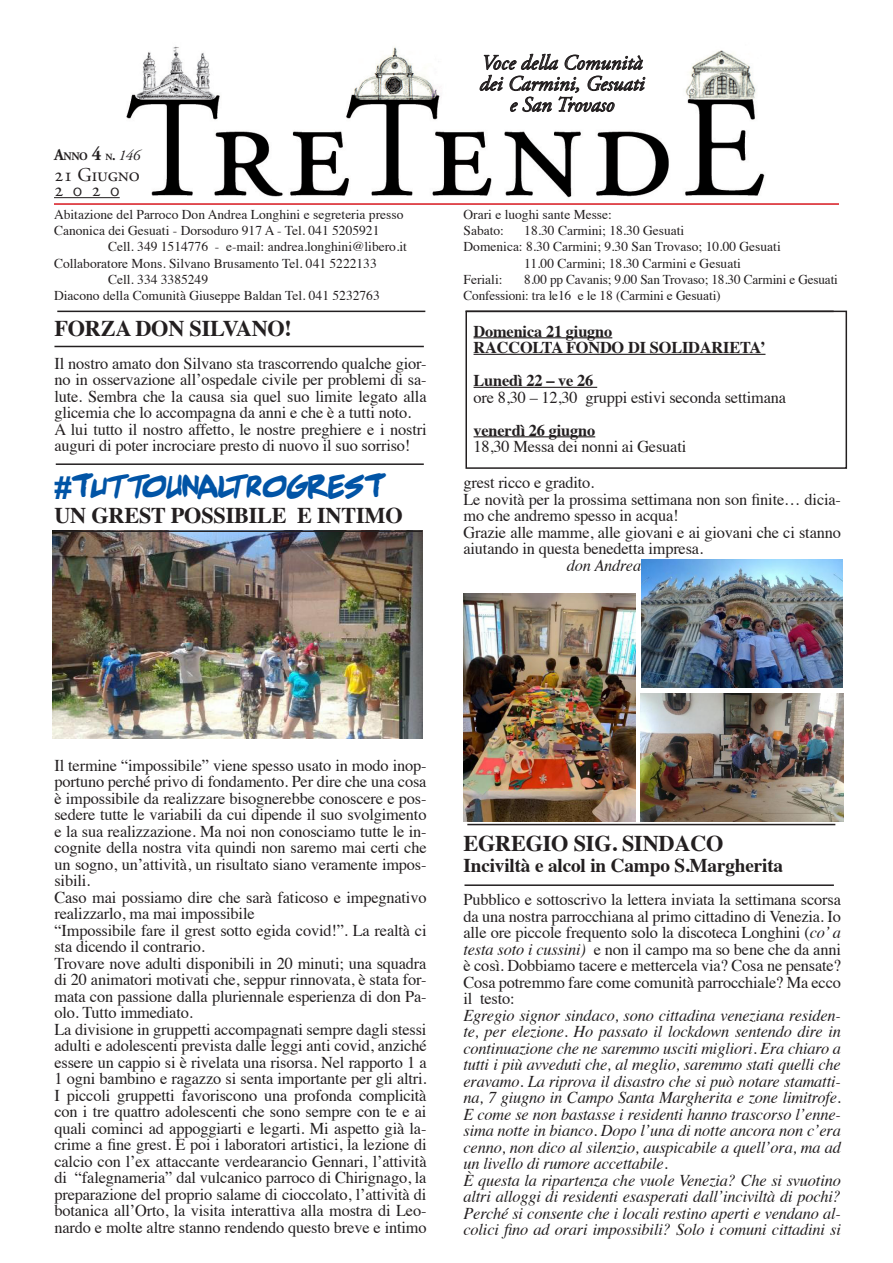
<style>
.page{position:relative;width:893px;height:1263px;background:#fff}
.page>*{position:absolute;margin:0;border:0;box-sizing:border-box;transform-origin:0 0}
.t1{font:700 31.5px "Adam Warrenpro";letter-spacing:-.03em;color:#0154a6}
.t2{font:700 22.5px "Times";letter-spacing:-.01em;color:#231f20}
.t3{font:italic 21px "Adobe Garamond Pro";color:#231f20}
.t4{font:700 19.5px "Times";letter-spacing:-.01em;color:#231f20}
.t5{font:19.5px "Adobe Garamond Pro";letter-spacing:-.01em;color:#231f20}
.t6{font:16.5px/16.5px "Times";letter-spacing:-.01em;color:#231f20;text-align:justify}
.t7{font:italic 16.5px/16.5px "Times";letter-spacing:-.01em;color:#231f20;text-align:justify}
.t8{font:700 16.5px "Times";letter-spacing:-.01em;color:#231f20}
.t9{font:13.5px "Times";color:#231f20}
.t10{font:700 11.55px "Adobe Garamond Pro";color:#231f20;scale:.95 1}
.s1{font-size:16.5px}
.s2{font-size:19.5px}
.s3{font-size:9.45px}
.s4{font-size:13.5px}
.s5{font-weight:400;font-style:italic;font-size:15px}
.s6{font-family:"Arial"}
.s7{font-style:italic}
</style>
<div class="page">
<div style="left:465px;top:311px;width:382px;height:158px;border:2px solid #231f20"></div>
<img style="left:90px;top:46px;width:675px;height:153px">
<hr style="left:54px;top:203px;width:785px;height:2px;background:#d7171f">
<svg style="left:480px;top:54px;width:165px;height:58px"></svg>
<hr style="left:54px;top:197px;width:66px;height:1px;background:#231f20">
<hr style="left:466px;top:311px;width:368px;height:1px;background:#231f20">
<hr style="left:474px;top:337px;width:138px;height:1px;background:#231f20">
<hr style="left:474px;top:354px;width:291px;height:1px;background:#231f20">
<hr style="left:474px;top:387px;width:123px;height:1px;background:#231f20">
<hr style="left:474px;top:436px;width:121px;height:1px;background:#231f20">
<hr style="left:57px;top:311px;width:368px;height:1px;background:#231f20">
<hr style="left:54px;top:346px;width:370px;height:1px;background:#231f20">
<img style="left:53px;top:532px;width:369px;height:206px">
<img style="left:463px;top:593px;width:172px;height:229px">
<img style="left:641px;top:560px;width:202px;height:127px">
<img style="left:641px;top:693px;width:202px;height:129px">
<hr style="left:56px;top:463px;width:368px;height:2px;background:#231f20">
<hr style="left:53px;top:530px;width:369px;height:2px;background:#231f20">
<hr style="left:467px;top:824px;width:368px;height:1px;background:#231f20">
<hr style="left:464px;top:884px;width:370px;height:2px;background:#231f20">
<p class="t10" style="left:54px;top:149px;width:92px"><span class="s1">A</span>NNO <span class="s2">4</span> <span class="s3">N</span><span class="s4">.</span> <span class="s5">146</span></p>
<p class="t5" style="left:54px;top:163px;width:87px">21 Giugno</p>
<p class="t5" style="left:54px;top:178px;width:67px">2 0 2 0</p>
<p class="t9" style="left:54px;top:202px;width:351px">Abitazione del Parroco Don Andrea Longhini e segreteria presso</p>
<p class="t9" style="left:54px;top:218px;width:327px">Canonica dei Gesuati - Dorsoduro 917 A - Tel. 041 5205921</p>
<p class="t9" style="left:108px;top:234px;width:300px">Cell. 349 1514776 - e-mail: andrea.longhini@libero.it</p>
<p class="t9" style="left:54px;top:250px;width:324px">Collaboratore Mons. Silvano Brusamento Tel. 041 5222133</p>
<p class="t9" style="left:108px;top:267px;width:102px">Cell. 334 3385249</p>
<p class="t9" style="left:54px;top:283px;width:327px">Diacono della Comunità Giuseppe Baldan Tel. 041 5232763</p>
<p class="t2" style="left:54px;top:307px;width:239px">FORZA DON SILVANO!</p>
<p class="t6" style="left:54px;top:354px;width:374px">Il nostro amato don Silvano sta trascorrendo qualche gior&shy;no in osservazione all’ospedale civile per problemi di sa&shy;lute. Sembra che la causa sia quel suo limite legato alla glicemia che lo accompagna da anni e che è a tutti noto.</p>
<p class="t6" style="left:54px;top:420px;width:374px">A lui tutto il nostro affetto, le nostre preghiere e i nostri auguri di poter incrociare presto di nuovo il suo sorriso!</p>
<p class="t1" style="left:54px;top:472px;width:332px"><span class="s6">#</span>TuttoUnAltroGREST</p>
<p class="t2" style="left:54px;top:494px;width:350px">UN GREST POSSIBILE E INTIMO</p>
<p class="t3" style="left:482px;top:50px;width:162px">Voce della Comunità</p>
<p class="t3" style="left:479px;top:71px;width:166px">dei Carmini, Gesuati</p>
<p class="t3" style="left:510px;top:92px;width:106px">e San Trovaso</p>
<p class="t9" style="left:463px;top:202px;width:150px">Orari e luoghi sante Messe:</p>
<p class="t9" style="left:463px;top:218px;width:42px">Sabato:</p>
<p class="t9" style="left:524px;top:218px;width:162px">18.30 Carmini; 18.30 Gesuati</p>
<p class="t9" style="left:463px;top:234px;width:319px">Domenica: 8.30 Carmini; 9.30 San Trovaso; 10.00 Gesuati</p>
<p class="t9" style="left:524px;top:250px;width:218px">11.00 Carmini; 18.30 Carmini e Gesuati</p>
<p class="t9" style="left:463px;top:267px;width:41px">Feriali:</p>
<p class="t9" style="left:524px;top:267px;width:315px">8.00 pp Cavanis; 9.00 San Trovaso; 18.30 Carmini e Gesuati</p>
<p class="t9" style="left:463px;top:283px;width:259px">Confessioni: tra le16 e le 18 (Carmini e Gesuati)</p>
<p class="t8" style="left:474px;top:315px;width:140px">Domenica 21 giugno</p>
<p class="t8" style="left:474px;top:332px;width:293px">RACCOLTA FONDO DI SOLIDARIETA’</p>
<p class="t8" style="left:474px;top:365px;width:121px">Lunedì 22 – ve 26</p>
<p class="t6" style="left:474px;top:387px;width:314px">ore 8,30 – 12,30 gruppi estivi seconda settimana</p>
<p class="t8" style="left:474px;top:414px;width:123px">venerdì 26 giugno</p>
<p class="t6" style="left:474px;top:437px;width:214px">18,30 Messa dei nonni ai Gesuati</p>
<p class="t6" style="left:463px;top:473px;width:132px">grest ricco e gradito.</p>
<p class="t6" style="left:463px;top:489px;width:379px">Le novità per la prossima settimana non son finite… dicia&shy;mo che andremo spesso in acqua!</p>
<p class="t6" style="left:463px;top:522px;width:379px">Grazie alle mamme, alle giovani e ai giovani che ci stanno aiutando in questa benedetta impresa.</p>
<p class="t7" style="left:567px;top:556px;width:76px">don Andrea</p>
<p class="t6" style="left:54px;top:756px;width:374px">Il termine “impossibile” viene spesso usato in modo inop&shy;portuno perché privo di fondamento. Per dire che una cosa è impossibile da realizzare bisognerebbe conoscere e pos&shy;sedere tutte le variabili da cui dipende il suo svolgimento e la sua realizzazione. Ma noi non conosciamo tutte le in&shy;cognite della nostra vita quindi non saremo mai certi che un sogno, un’attività, un risultato siano veramente impos&shy;sibili.</p>
<p class="t6" style="left:54px;top:888px;width:374px">Caso mai possiamo dire che sarà faticoso e impegnativo realizzarlo, ma mai impossibile</p>
<p class="t6" style="left:54px;top:921px;width:374px">“Impossibile fare il grest sotto egida covid!”. La realtà ci sta dicendo il contrario.</p>
<p class="t6" style="left:54px;top:954px;width:373px">Trovare nove adulti disponibili in 20 minuti; una squadra di 20 animatori motivati che, seppur rinnovata, è stata for&shy;mata con passione dalla pluriennale esperienza di don Pa&shy;olo. Tutto immediato.</p>
<p class="t6" style="left:54px;top:1020px;width:374px">La divisione in gruppetti accompagnati sempre dagli stessi adulti e adolescenti prevista dalle leggi anti covid, anziché essere un cappio si è rivelata una risorsa. Nel rapporto 1 a 1 ogni bambino e ragazzo si senta importante per gli altri.<br>I piccoli gruppetti favoriscono una profonda complicità con i tre quattro adolescenti che sono sempre con te e ai quali cominci ad appoggiarti e legarti. Mi aspetto già la&shy;crime a fine grest. E poi i laboratori artistici, la lezione di calcio con l’ex attaccante verdearancio Gennari, l’attività di “falegnameria” dal vulcanico parroco di Chirignago, la preparazione del proprio salame di cioccolato, l’attività di botanica all’Orto, la visita interattiva alla mostra di Leo&shy;nardo e molte altre stanno rendendo questo breve e intimo</p>
<p class="t2" style="left:463px;top:822px;width:262px">EGREGIO SIG. SINDACO</p>
<p class="t4" style="left:463px;top:847px;width:321px">Inciviltà e alcol in Campo S.Margherita</p>
<p class="t6" style="left:463px;top:890px;width:379px">Pubblico e sottoscrivo la lettera inviata la settimana scorsa da una nostra parrocchiana al primo cittadino di Venezia. Io alle ore piccole frequento solo la discoteca Longhini (<span class="s7">co’ a testa soto i cussini)</span> e non il campo ma so bene che da anni è così. Dobbiamo tacere e mettercela via? Cosa ne pensate?<br>Cosa potremmo fare come comunità parrocchiale? Ma ecco il testo:</p>
<p class="t7" style="left:463px;top:1006px;width:379px">Egregio signor sindaco, sono cittadina veneziana residen&shy;te, per elezione. Ho passato il lockdown sentendo dire in continuazione che ne saremmo usciti migliori. Era chiaro a tutti i più avveduti che, al meglio, saremmo stati quelli che eravamo. La riprova il disastro che si può notare stamatti&shy;na, 7 giugno in Campo Santa Margherita e zone limitrofe.<br>E come se non bastasse i residenti hanno trascorso l’enne&shy;sima notte in bianco. Dopo l’una di notte ancora non c’era cenno, non dico al silenzio, auspicabile a quell’ora, ma ad un livello di rumore accettabile.</p>
<p class="t7" style="left:463px;top:1171px;width:379px">È questa la ripartenza che vuole Venezia? Che si svuotino altri alloggi di residenti esasperati dall’inciviltà di pochi?<br>Perché si consente che i locali restino aperti e vendano al&shy;colici fino ad orari impossibili? Solo i comuni cittadini si</p>
</div>
